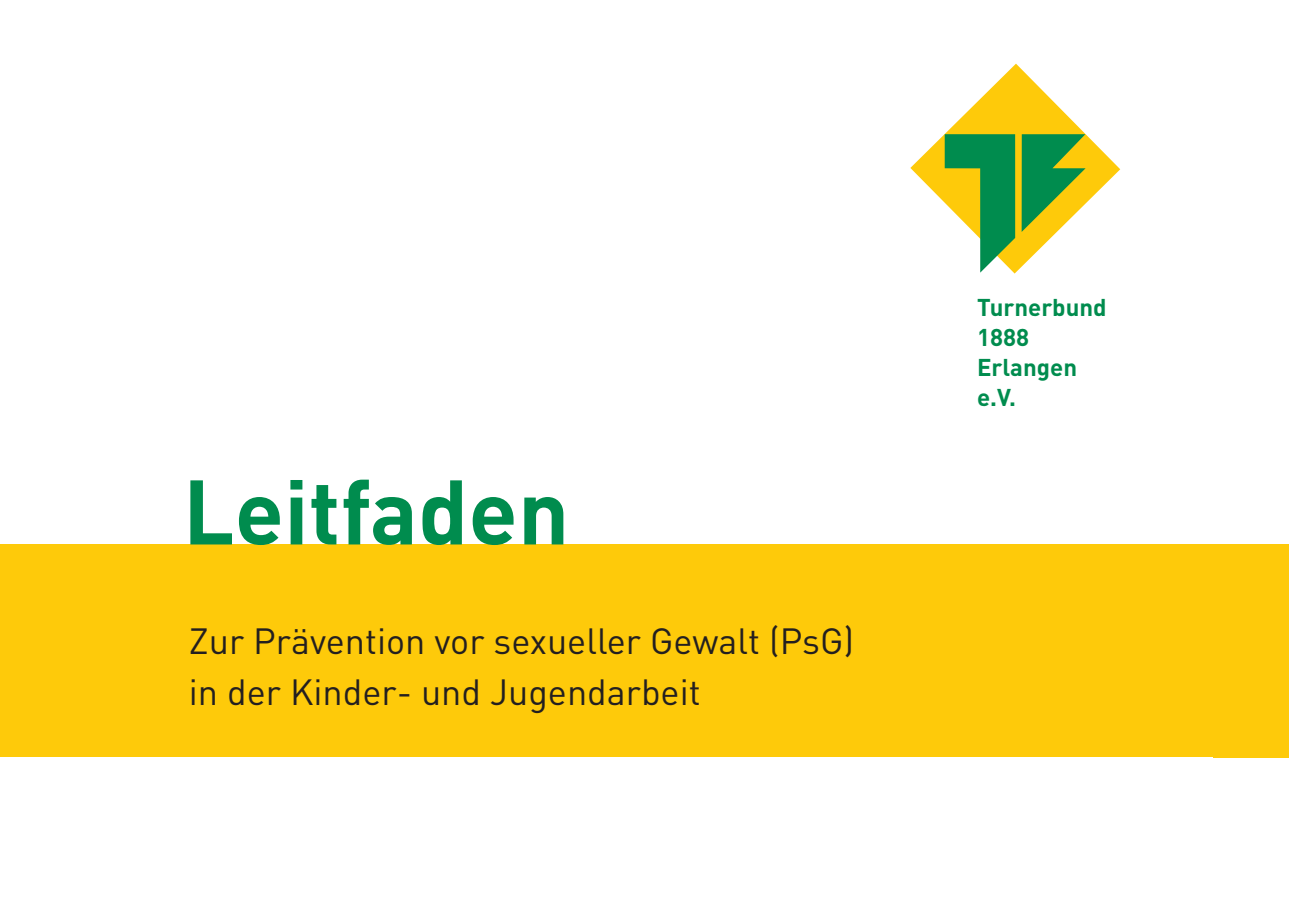
<style>
.page{position:relative;width:1289px;height:919px;background:#fff}
.page>*{position:absolute;margin:0;border:0;box-sizing:border-box;transform-origin:0 0}
.t1{font:700 90px "DIN";color:#008c4e}
.t2{font:36px/51px "DIN";color:#231f20}
.t3{font:700 24px/30px "DIN";color:#008c4e}
</style>
<div class="page">
<div style="left:0;top:544px;width:1288px;height:213px;background:#feca0a"></div>
<svg style="left:910px;top:64px;width:210px;height:209px"></svg>
<h1 class="t1" style="left:183px;top:453px;width:388px">Leitfaden</h1>
<p class="t2" style="left:189px;top:614px;width:666px">Zur Prävention vor sexueller Gewalt (PsG) in der Kinder- und Jugendarbeit</p>
<p class="t3" style="left:977px;top:291px;width:131px">Turnerbund<br>1888<br>Erlangen e.V.</p>
</div>
